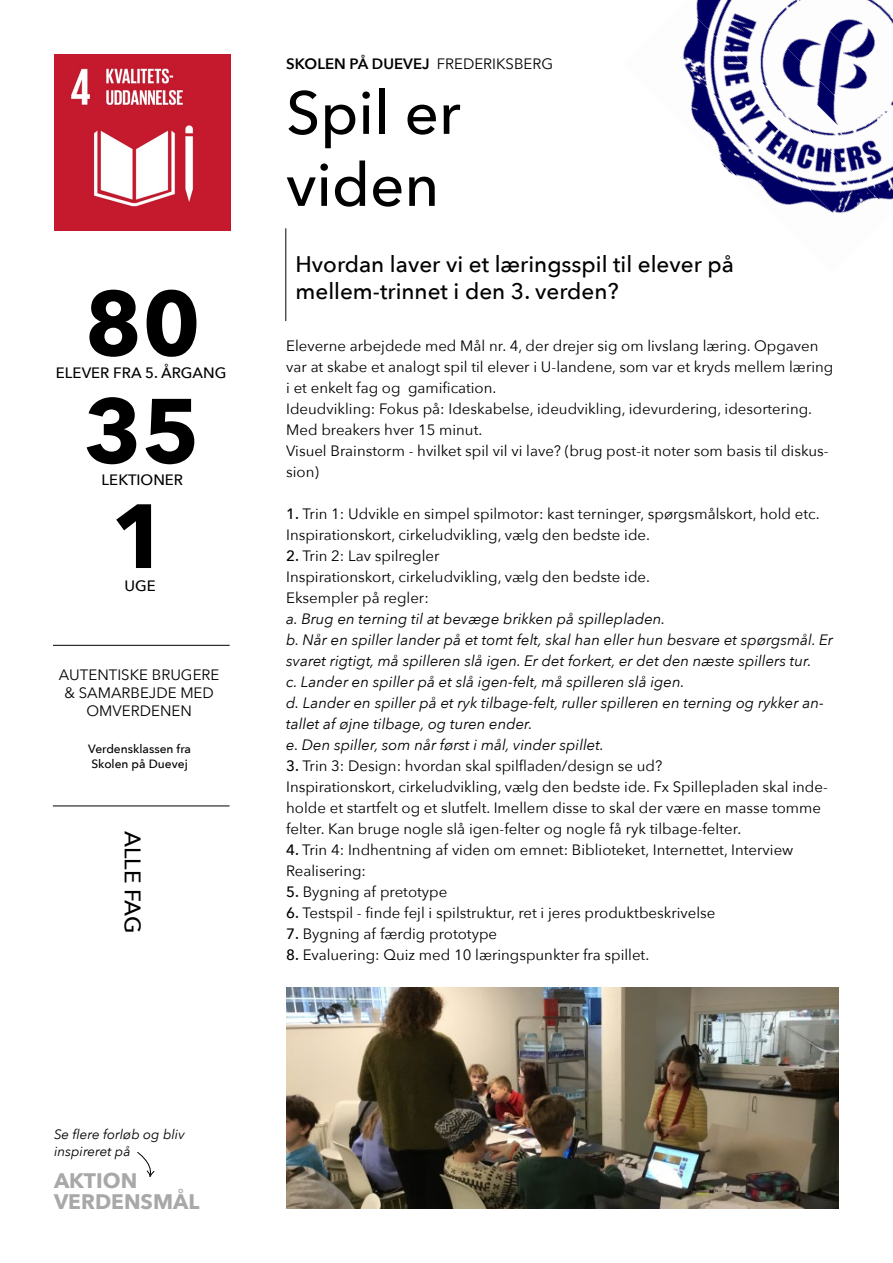
<style>
.page{position:relative;width:893px;height:1263px;background:#fff}
.page>*{position:absolute;margin:0;border:0;box-sizing:border-box;transform-origin:0 0}
.t1{font:700 90px "Avenir Next";color:#000}
.t2{font:500 60px/72px "Avenir Next";color:#000}
.t3{font:500 22.5px/27px "Avenir Next";color:#000}
.t4{font:700 21px/21px "Avenir Next";color:#a9a8a8}
.t5{font:15px/21px "Avenir Next";color:#000}
.t6{font:italic 15px/21px "Avenir Next";color:#000}
.t7{font:500 15px "Avenir Next";color:#000}
.t8{font:600 15px "Avenir Next";color:#000}
.t9{font:italic 13.5px/16.2px "Avenir Next";color:#000}
.t10{font:500 12px/14.4px "Avenir Next";color:#000}
.s1{font-weight:400}
.s2{font-weight:500}
</style>
<div class="page">
<img style="left:286px;top:987px;width:553px;height:222px">
<img style="left:54px;top:54px;width:177px;height:176px">
<hr style="left:285px;top:228px;width:1px;height:93px;background:#000">
<svg style="left:137px;top:1151px;width:18px;height:26px"></svg>
<img style="left:693px;top:3px;width:200px;height:200px">
<img style="left:683px;top:33px;width:180px;height:180px">
<img style="left:683px;top:63px;width:150px;height:150px">
<hr style="left:53px;top:645px;width:177px;height:1px;background:#000">
<hr style="left:53px;top:805px;width:177px;height:1px;background:#000">
<h1 class="t1" style="left:84px;top:246px;width:118px">80</h1>
<p class="t7" style="left:56px;top:359px;width:172px">ELEVER FRA 5. ÅRGANG</p>
<h1 class="t1" style="left:84px;top:353px;width:118px">35</h1>
<p class="t7" style="left:102px;top:466px;width:83px">LEKTIONER</p>
<h1 class="t1" style="left:110px;top:459px;width:60px">1</h1>
<p class="t7" style="left:124px;top:573px;width:33px">UGE</p>
<p class="t5" style="left:59px;top:665px;width:162px;line-height:18px;text-align:center">AUTENTISKE BRUGERE &amp; SAMARBEJDE MED<br>OMVERDENEN</p>
<p class="t10" style="left:88px;top:742px;width:104px">Verdensklassen fra<br>Skolen på Duevej</p>
<h3 class="t3" style="left:147px;top:831px;width:104px;rotate:90deg">ALLE FAG</h3>
<p class="t8" style="left:286px;top:51px;width:268px">SKOLEN PÅ DUEVEJ <span class="s1">FREDERIKSBERG</span></p>
<h2 class="t2" style="left:286px;top:75px;width:176px">Spil er viden</h2>
<h3 class="t3" style="left:296px;top:250px;width:440px">Hvordan laver vi et læringsspil til elever på mellem-trinnet i den 3. verden?</h3>
<p class="t5" style="left:286px;top:335px;width:549px">Eleverne arbejdede med Mål nr. 4, der drejer sig om livslang læring. Opgaven var at skabe et analogt spil til elever i U-landene, som var et kryds mellem læring i et enkelt fag og gamification.<br>Ideudvikling: Fokus på: Ideskabelse, ideudvikling, idevurdering, idesortering.<br>Med breakers hver 15 minut.<br>Visuel Brainstorm - hvilket spil vil vi lave? (brug post-it noter som basis til diskus&shy;sion)</p>
<p class="t5" style="left:286px;top:503px;width:535px"><span class="s2">1.</span> Trin 1: Udvikle en simpel spilmotor: kast terninger, spørgsmålskort, hold etc.<br>Inspirationskort, cirkeludvikling, vælg den bedste ide.</p>
<p class="t5" style="left:286px;top:545px;width:365px"><span class="s2">2.</span> Trin 2: Lav spilregler<br>Inspirationskort, cirkeludvikling, vælg den bedste ide.<br>Eksempler på regler:</p>
<p class="t6" style="left:286px;top:608px;width:548px">a. Brug en terning til at bevæge brikken på spillepladen.<br>b. Når en spiller lander på et tomt felt, skal han eller hun besvare et spørgsmål. Er svaret rigtigt, må spilleren slå igen. Er det forkert, er det den næste spillers tur.<br>c. Lander en spiller på et slå igen-felt, må spilleren slå igen.<br>d. Lander en spiller på et ryk tilbage-felt, ruller spilleren en terning og rykker an&shy;tallet af øjne tilbage, og turen ender.<br>e. Den spiller, som når først i mål, vinder spillet.</p>
<p class="t5" style="left:286px;top:755px;width:543px"><span class="s2">3.</span> Trin 3: Design: hvordan skal spilfladen/design se ud?<br>Inspirationskort, cirkeludvikling, vælg den bedste ide. Fx Spillepladen skal inde&shy;holde et startfelt og et slutfelt. Imellem disse to skal der være en masse tomme felter. Kan bruge nogle slå igen-felter og nogle få ryk tilbage-felter.</p>
<p class="t5" style="left:286px;top:839px;width:509px"><span class="s2">4.</span> Trin 4: Indhentning af viden om emnet: Biblioteket, Internettet, Interview<br>Realisering:</p>
<p class="t5" style="left:286px;top:881px;width:163px"><span class="s2">5.</span> Bygning af pretotype</p>
<p class="t5" style="left:286px;top:902px;width:431px"><span class="s2">6.</span> Testspil - finde fejl i spilstruktur, ret i jeres produktbeskrivelse</p>
<p class="t5" style="left:286px;top:923px;width:212px"><span class="s2">7.</span> Bygning af færdig prototype</p>
<p class="t5" style="left:286px;top:944px;width:365px"><span class="s2">8.</span> Evaluering: Quiz med 10 læringspunkter fra spillet.</p>
<p class="t9" style="left:54px;top:1126px;width:132px">Se flere forløb og bliv inspireret på</p>
<h3 class="t4" style="left:54px;top:1170px;width:147px">AKTION<br>VERDENSMÅL</h3>
</div>
